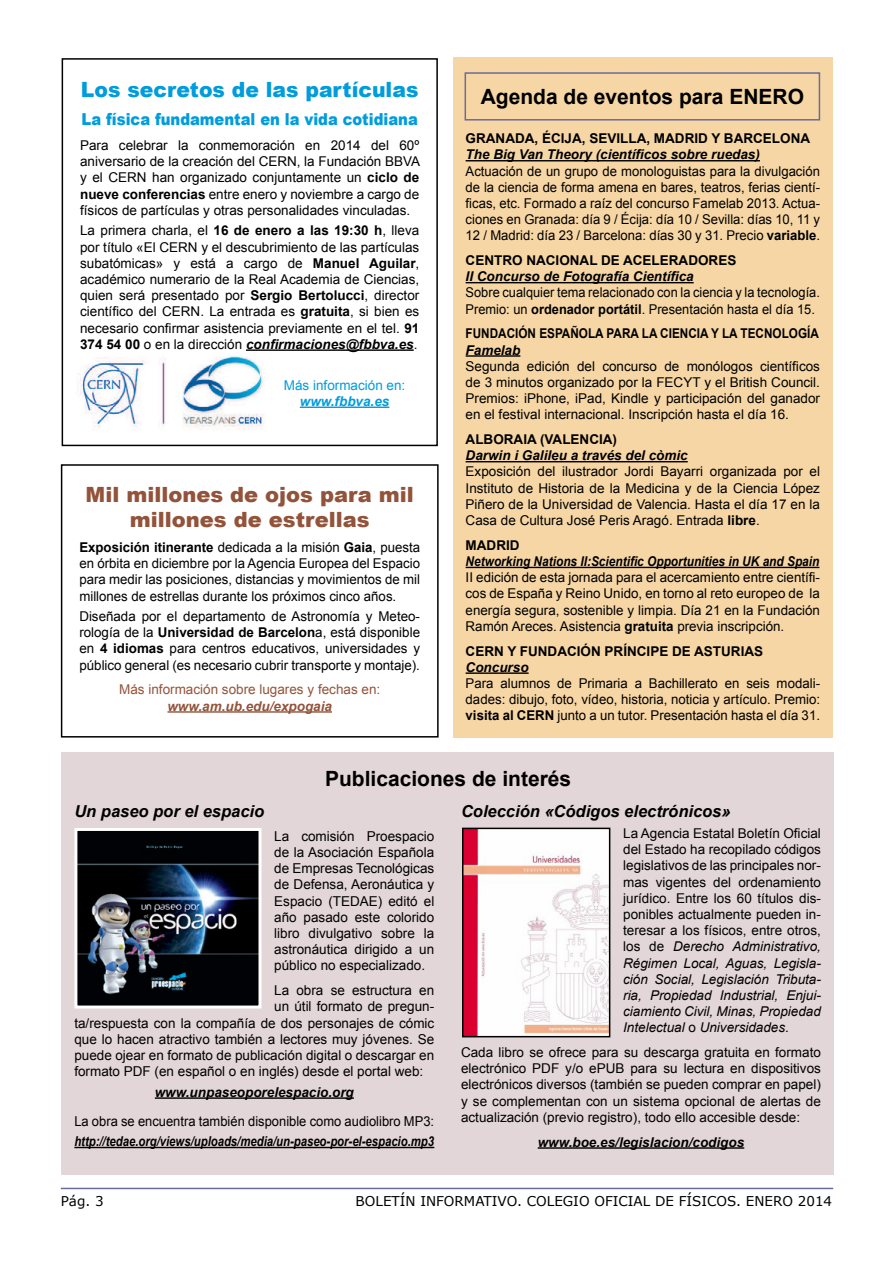
<style>
.page{position:relative;width:893px;height:1263px;background:#fff}
.page>*{position:absolute;margin:0;border:0;box-sizing:border-box;transform-origin:0 0}
.t1{font:700 21px "Arial";color:#000}
.t2{font:900 21px/25.2px "Arial";color:#93533a;text-align:center}
.t3{font:900 21px "Arial";color:#009cdc}
.t4{font:italic 700 16.5px "Arial";color:#000}
.t5{font:900 16.5px "Arial";color:#009cdc;scale:.89 1}
.t6{font:13.65px/16.2px "Arial";color:#000;text-align:justify}
.t7{font:italic 700 13.65px "Arial";color:#000;scale:.83 1}
.t8{font:13.65px "Arial";color:#000;scale:.95 1}
.t9{font:italic 700 13.65px "Arial";color:#000}
.t10{font:13.5px/16.2px "Arial";color:#000;text-align:justify}
.t11{font:italic 700 13.5px "Arial";color:#000}
.t12{font:700 13.5px "Arial";color:#000}
.t13{font:13.5px/16.2px "Arial";color:#000;scale:.95 1}
.t14{font:13.5px "Verdana";color:#000}
.t15{font:italic 700 13.5px "Arial";color:#000;scale:.88 1}
.t16{font:700 13.5px "Arial";color:#000;scale:.87 1}
.t17{font:13.5px "Arial";color:#93533a}
.t18{font:italic 700 13.5px "Arial";color:#93533a}
.t19{font:13.5px "Arial";color:#009cdc}
.t20{font:italic 700 13.5px "Arial";color:#009cdc}
.s1{font-weight:700}
.s2{font-weight:700;font-style:italic}
.s3{font-style:italic}
</style>
<div class="page">
<div style="left:61px;top:753px;width:773px;height:422px;background:#e3d6d8"></div>
<hr style="left:538px;top:1147px;width:206px;height:2px;background:#000">
<hr style="left:61px;top:1188px;width:772px;height:1px;background:#6d6a9d">
<hr style="left:155px;top:1097px;width:199px;height:2px;background:#000">
<hr style="left:74px;top:1147px;width:360px;height:1px;background:#000">
<img style="left:465px;top:831px;width:142px;height:203px">
<div style="left:462px;top:828px;width:148px;height:209px;border:2px solid #000"></div>
<img style="left:78px;top:832px;width:179px;height:172px">
<div style="left:74px;top:828px;width:187px;height:180px;border:3px solid #fff"></div>
<div style="left:453px;top:57px;width:380px;height:680px;background:#f6d6a4"></div>
<hr style="left:466px;top:160px;width:294px;height:1px;background:#000">
<hr style="left:466px;top:282px;width:228px;height:1px;background:#000">
<hr style="left:466px;top:355px;width:54px;height:2px;background:#000">
<hr style="left:466px;top:461px;width:222px;height:1px;background:#000">
<hr style="left:466px;top:567px;width:353px;height:1px;background:#000">
<hr style="left:466px;top:672px;width:63px;height:2px;background:#000">
<div style="left:465px;top:72px;width:355px;height:49px;border:2px solid #6d6a9d"></div>
<hr style="left:167px;top:711px;width:165px;height:2px;background:#93533a">
<div style="left:61px;top:464px;width:378px;height:273px;border:2px solid #000"></div>
<hr style="left:246px;top:349px;width:168px;height:2px;background:#000">
<hr style="left:300px;top:407px;width:89px;height:1px;background:#009cdc">
<div style="left:62px;top:58px;width:376px;height:388px;border:2px solid #000"></div>
<img style="left:77px;top:356px;width:187px;height:74px">
<h1 class="t3" style="left:81px;top:74px;width:339px">Los secretos de las partículas</h1>
<p class="t5" style="left:82px;top:107px;width:379px">La física fundamental en la vida cotidiana</p>
<p class="t10" style="left:80px;top:137px;width:341px">Para celebrar la conmemoración en 2014 del 60º aniversario de la creación del CERN, la Fundación BBVA y el CERN han organizado conjuntamente un <span class="s1">ciclo de nueve conferencias</span> entre enero y noviembre a cargo de físicos de partículas y otras personalidades vinculadas.</p>
<p class="t10" style="left:80px;top:223px;width:341px">La primera charla, el <span class="s1">16 de enero a las 19:30 h</span>, lleva por título «El CERN y el descubrimiento de las partículas subatómicas» y está a cargo de <span class="s1">Manuel Aguilar</span>, académico numerario de la Real Academia de Ciencias, quien será presentado por <span class="s1">Sergio Bertolucci</span>, director científico del CERN. La entrada es <span class="s1">gratuita</span>, si bien es necesario confirmar asistencia previamente en el tel. <span class="s1">91<br>374 54 00</span> o en la dirección <span class="s2">confirmaciones@fbbva.es</span>.</p>
<p class="t19" style="left:284px;top:376px;width:123px">Más información en:</p>
<p class="t20" style="left:300px;top:392px;width:91px">www.fbbva.es</p>
<h1 class="t2" style="left:86px;top:481px;width:330px">Mil millones de ojos para mil millones de estrellas</h1>
<p class="t10" style="left:79px;top:539px;width:342px"><span class="s1">Exposición itinerante</span> dedicada a la misión <span class="s1">Gaia</span>, puesta en órbita en diciembre por la Agencia Europea del Espacio para medir las posiciones, distancias y movimientos de mil millones de estrellas durante los próximos cinco años.</p>
<p class="t10" style="left:79px;top:608px;width:342px">Diseñada por el departamento de Astronomía y Meteo&shy;rología de la <span class="s1">Universidad de Barcelon</span>a, está disponible en <span class="s1">4 idiomas</span> para centros educativos, universidades y público general (es necesario cubrir transporte y montaje).</p>
<p class="t17" style="left:119px;top:681px;width:263px">Más información sobre lugares y fechas en:</p>
<p class="t18" style="left:167px;top:697px;width:166px">www.am.ub.edu/expogaia</p>
<h1 class="t1" style="left:481px;top:83px;width:325px">Agenda de eventos para ENERO</h1>
<p class="t12" style="left:466px;top:129px;width:346px">GRANADA, ÉCIJA, SEVILLA, MADRID Y BARCELONA</p>
<p class="t11" style="left:466px;top:146px;width:296px">The Big Van Theory (científicos sobre ruedas)</p>
<p class="t10" style="left:466px;top:163px;width:356px">Actuación de un grupo de monologuistas para la divulgación de la ciencia de forma amena en bares, teatros, ferias cientí&shy;ficas, etc. Formado a raíz del concurso Famelab 2013. Actua&shy;ciones en Granada: día 9 / Écija: día 10 / Sevilla: días 10, 11 y 12 / Madrid: día 23 / Barcelona: días 30 y 31. Precio <span class="s1">variable</span>.</p>
<p class="t12" style="left:466px;top:251px;width:272px">CENTRO NACIONAL DE ACELERADORES</p>
<p class="t11" style="left:466px;top:268px;width:230px">II Concurso de Fotografía Científica</p>
<p class="t13" style="left:466px;top:285px;width:374px">Sobre cualquier tema relacionado con la ciencia y la tecnología.<br>Premio: un <span class="s1">ordenador portátil</span>. Presentación hasta el día 15.</p>
<p class="t16" style="left:466px;top:325px;width:408px">FUNDACIÓN ESPAÑOLA PARA LA CIENCIA Y LA TECNOLOGÍA</p>
<p class="t11" style="left:466px;top:341px;width:56px">Famelab</p>
<p class="t10" style="left:466px;top:358px;width:356px">Segunda edición del concurso de monólogos científicos de 3 minutos organizado por la FECYT y el British Council.<br>Premios: iPhone, iPad, Kindle y participación del ganador en el festival internacional. Inscripción hasta el día 16.</p>
<p class="t12" style="left:466px;top:430px;width:153px">ALBORAIA (VALENCIA)</p>
<p class="t11" style="left:466px;top:447px;width:224px">Darwin i Galileu a través del còmic</p>
<p class="t10" style="left:466px;top:464px;width:356px">Exposición del ilustrador Jordi Bayarri organizada por el Instituto de Historia de la Medicina y de la Ciencia López Piñero de la Universidad de Valencia. Hasta el día 17 en la Casa de Cultura José Peris Aragó. Entrada <span class="s1">libre</span>.</p>
<p class="t12" style="left:466px;top:536px;width:55px">MADRID</p>
<p class="t15" style="left:466px;top:552px;width:404px">Networking Nations II:Scientific Opportunities in UK and Spain</p>
<p class="t10" style="left:466px;top:569px;width:356px">II edición de esta jornada para el acercamiento entre científi&shy;cos de España y Reino Unido, en torno al reto europeo de la energía segura, sostenible y limpia. Día 21 en la Fundación Ramón Areces. Asistencia <span class="s1">gratuita</span> previa inscripción.</p>
<p class="t12" style="left:466px;top:642px;width:299px">CERN Y FUNDACIÓN PRÍNCIPE DE ASTURIAS</p>
<p class="t11" style="left:466px;top:658px;width:65px">Concurso</p>
<p class="t10" style="left:466px;top:675px;width:356px">Para alumnos de Primaria a Bachillerato en seis modali&shy;dades: dibujo, foto, vídeo, historia, noticia y artículo. Premio: <span class="s1">visita al CERN</span> junto a un tutor. Presentación hasta el día 31.</p>
<h1 class="t1" style="left:325px;top:764px;width:248px">Publicaciones de interés</h1>
<p class="t4" style="left:74px;top:801px;width:191px">Un paseo por el espacio</p>
<p class="t6" style="left:274px;top:828px;width:162px">La comisión Proespacio de la Asociación Española de Empresas Tecnológicas de Defensa, Aeronáutica y Espacio (TEDAE) editó el año pasado este colorido libro divulgativo sobre la astronáutica dirigido a un público no especializado.</p>
<p class="t6" style="left:274px;top:982px;width:162px">La obra se estructura en</p>
<p class="t6" style="left:274px;top:998px;width:162px">un útil formato de pregun-</p>
<p class="t6" style="left:74px;top:1015px;width:361px">ta/respuesta con la compañía de dos personajes de cómic</p>
<p class="t6" style="left:74px;top:1031px;width:361px">que lo hacen atractivo también a lectores muy jóvenes. Se</p>
<p class="t6" style="left:74px;top:1047px;width:361px">puede ojear en formato de publicación digital o descargar en</p>
<p class="t6" style="left:74px;top:1063px;width:350px">formato PDF (en español o en inglés) desde el portal web:</p>
<p class="t9" style="left:155px;top:1083px;width:201px">www.unpaseoporelespacio.org</p>
<p class="t8" style="left:74px;top:1112px;width:380px">La obra se encuentra también disponible como audiolibro MP3:</p>
<p class="t7" style="left:74px;top:1132px;width:435px">http://tedae.org/views/uploads/media/un-paseo-por-el-espacio.mp3</p>
<p class="t4" style="left:461px;top:801px;width:271px">Colección «Códigos electrónicos»</p>
<p class="t10" style="left:623px;top:825px;width:199px">La Agencia Estatal Boletín Oficial del Estado ha recopilado códigos legislativos de las principales nor&shy;mas vigentes del ordenamiento jurídico. Entre los 60 títulos dis&shy;ponibles actualmente pueden in&shy;teresar a los físicos, entre otros, los de <span class="s3">Derecho Administrativo, Régimen Local, Aguas, Legisla&shy;ción Social, Legislación Tributa&shy;ria, Propiedad Industrial, Enjui&shy;ciamiento Civil, Minas, Propiedad Intelectual</span> o <span class="s3">Universidades</span>.</p>
<p class="t10" style="left:461px;top:1044px;width:361px">Cada libro se ofrece para su descarga gratuita en formato electrónico PDF y/o ePUB para su lectura en dispositivos electrónicos diversos (también se pueden comprar en papel) y se complementan con un sistema opcional de alertas de actualización (previo registro), todo ello accesible desde:</p>
<p class="t11" style="left:538px;top:1133px;width:208px">www.boe.es/legislacion/codigos</p>
<p class="t14" style="left:61px;top:1193px;width:44px">Pág. 3</p>
<p class="t14" style="left:356px;top:1193px;width:478px">BOLETÍN INFORMATIVO. COLEGIO OFICIAL DE FÍSICOS. ENERO 2014</p>
</div>
